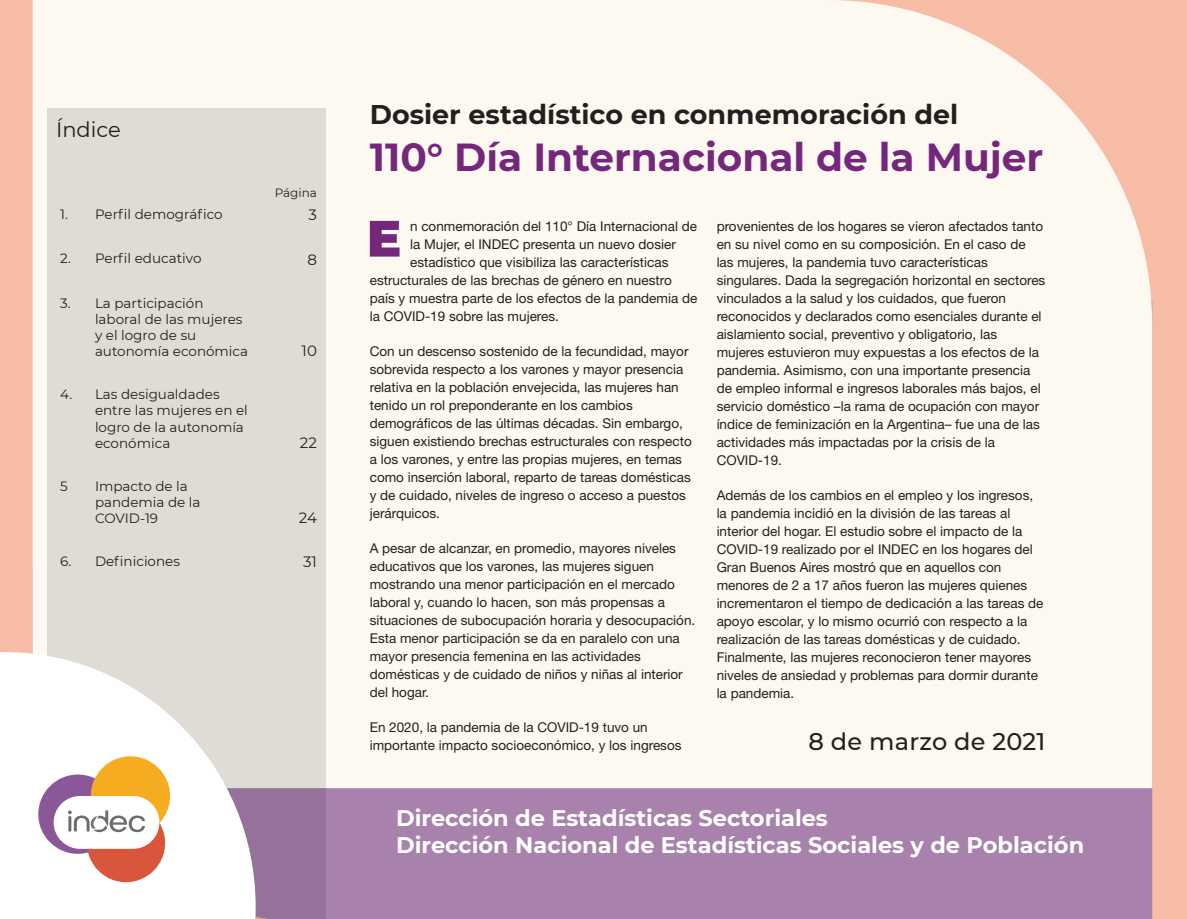
<style>
.page{position:relative;width:1187px;height:919px;background:#fff}
.page>*{position:absolute;margin:0;border:0;box-sizing:border-box;transform-origin:0 0}
.t1{font:900 51px "Montserrat";color:#74277b}
.t2{font:700 39px "Montserrat";color:#74277b}
.t3{font:700 27px "Montserrat";color:#231f20}
.t4{font:500 24px "Montserrat";letter-spacing:.01em;color:#231f20}
.t5{font:700 22.5px "Montserrat";color:#fff}
.t6{font:21px "Montserrat";color:#231f20}
.t7{font:15px "Montserrat";color:#231f20}
.t8{font:13.5px/18px "Helvetica Neue LT Std";color:#231f20}
.t9{font:13.5px/16.2px "Montserrat";color:#231f20}
.t10{font:12px "Montserrat";color:#231f20}
</style>
<div class="page">
<div style="left:0;top:0;width:1186px;height:918px;background:#f6bca6"></div>
<div style="left:326px;top:788px;width:826px;height:130px;background:#a881ad"></div>
<div style="left:33px;top:0;width:1119px;height:788px;background:#fdf9f0"></div>
<div style="left:47px;top:108px;width:279px;height:810px;background:#dfdcd6"></div>
<svg style="left:0;top:652px;width:256px;height:266px;fill:#fff"></svg>
<div style="left:38px;top:774px;width:80px;height:79px;background:#8a5799;border-radius:50%"></div>
<div style="left:91px;top:756px;width:79px;height:79px;background:#f6ac20;border-radius:50%"></div>
<div style="left:87px;top:804px;width:78px;height:78px;background:#d9563c;border-radius:50%"></div>
<div style="left:54px;top:795px;width:105px;height:53px;background:#fff;border-radius:26px"></div>
<svg style="left:68px;top:810px;width:77px;height:22px"></svg>
<h3 class="t6" style="left:56px;top:115px;width:66px">Índice</h3>
<p class="t10" style="left:275px;top:185px;width:44px">Página</p>
<p class="t9" style="left:60px;top:205px;width:164px">1. Perfil demográfico</p>
<p class="t7" style="left:308px;top:205px;width:10px">3</p>
<p class="t9" style="left:60px;top:250px;width:143px">2. Perfil educativo</p>
<p class="t7" style="left:307px;top:249px;width:11px">8</p>
<p class="t9" style="left:95px;top:294px;width:155px;text-indent:-35px">3. La participación laboral de las mujeres y el logro de su autonomía económica</p>
<p class="t7" style="left:301px;top:340px;width:17px">10</p>
<p class="t9" style="left:95px;top:385px;width:154px;text-indent:-35px">4. Las desigualdades entre las mujeres en el logro de la autonomía económica</p>
<p class="t9" style="left:60px;top:477px;width:9px">5</p>
<p class="t9" style="left:95px;top:477px;width:107px">Impacto de la pandemia de la<br>COVID-19</p>
<p class="t7" style="left:300px;top:432px;width:19px">22</p>
<p class="t7" style="left:299px;top:507px;width:20px">24</p>
<p class="t9" style="left:60px;top:552px;width:121px">6. Definiciones</p>
<p class="t7" style="left:303px;top:551px;width:15px">31</p>
<p class="t3" style="left:370px;top:95px;width:590px">Dosier estadístico en conmemoración del</p>
<p class="t2" style="left:370px;top:129px;width:675px">110° Día Internacional de la Mujer</p>
<p class="t8" style="left:410px;top:217px;width:288px">n conmemoración del 110° Día Internacional de</p>
<p class="t8" style="left:410px;top:235px;width:267px">la Mujer, el INDEC presenta un nuevo dosier</p>
<p class="t8" style="left:410px;top:253px;width:260px">estadístico que visibiliza las características</p>
<p class="t8" style="left:370px;top:271px;width:303px">estructurales de las brechas de género en nuestro</p>
<p class="t8" style="left:370px;top:289px;width:329px">país y muestra parte de los efectos de la pandemia de</p>
<p class="t8" style="left:370px;top:307px;width:191px">la COVID-19 sobre las mujeres.</p>
<p class="t8" style="left:370px;top:342px;width:323px">Con un descenso sostenido de la fecundidad, mayor sobrevida respecto a los varones y mayor presencia relativa en la población envejecida, las mujeres han tenido un rol preponderante en los cambios demográficos de las últimas décadas. Sin embargo, siguen existiendo brechas estructurales con respecto a los varones, y entre las propias mujeres, en temas como inserción laboral, reparto de tareas domésticas y de cuidado, niveles de ingreso o acceso a puestos jerárquicos.</p>
<p class="t8" style="left:370px;top:539px;width:327px">A pesar de alcanzar, en promedio, mayores niveles educativos que los varones, las mujeres siguen mostrando una menor participación en el mercado laboral y, cuando lo hacen, son más propensas a situaciones de subocupación horaria y desocupación.<br>Esta menor participación se da en paralelo con una mayor presencia femenina en las actividades domésticas y de cuidado de niños y niñas al interior del hogar.</p>
<p class="t8" style="left:370px;top:718px;width:313px">En 2020, la pandemia de la COVID-19 tuvo un importante impacto socioeconómico, y los ingresos</p>
<p class="t1" style="left:367px;top:200px;width:36px">E</p>
<p class="t8" style="left:716px;top:217px;width:330px">provenientes de los hogares se vieron afectados tanto en su nivel como en su composición. En el caso de las mujeres, la pandemia tuvo características singulares. Dada la segregación horizontal en sectores vinculados a la salud y los cuidados, que fueron reconocidos y declarados como esenciales durante el aislamiento social, preventivo y obligatorio, las mujeres estuvieron muy expuestas a los efectos de la pandemia. Asimismo, con una importante presencia de empleo informal e ingresos laborales más bajos, el servicio doméstico –la rama de ocupación con mayor índice de feminización en la Argentina– fue una de las actividades más impactadas por la crisis de la COVID-19.</p>
<p class="t8" style="left:716px;top:486px;width:328px">Además de los cambios en el empleo y los ingresos, la pandemia incidió en la división de las tareas al interior del hogar. El estudio sobre el impacto de la COVID-19 realizado por el INDEC en los hogares del Gran Buenos Aires mostró que en aquellos con menores de 2 a 17 años fueron las mujeres quienes incrementaron el tiempo de dedicación a las tareas de apoyo escolar, y lo mismo ocurrió con respecto a la realización de las tareas domésticas y de cuidado.<br>Finalmente, las mujeres reconocieron tener mayores niveles de ansiedad y problemas para dormir durante la pandemia.</p>
<p class="t4" style="left:808px;top:725px;width:238px">8 de marzo de 2021</p>
<p class="t5" style="left:396px;top:801px;width:433px">Dirección de Estadísticas Sectoriales</p>
<p class="t5" style="left:396px;top:828px;width:689px">Dirección Nacional de Estadísticas Sociales y de Población</p>
</div>
